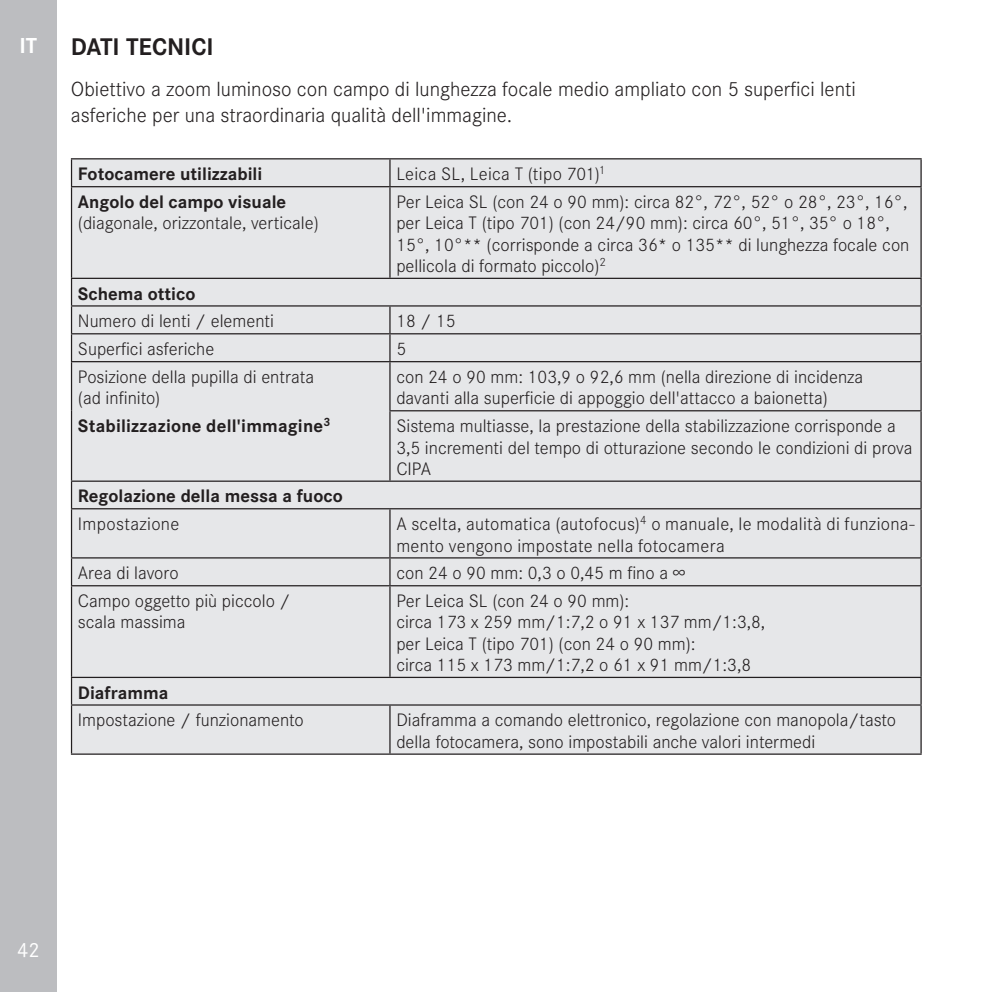
<style>
.page{position:relative;width:992px;height:992px;background:#fff}
.page>*{position:absolute;margin:0;border:0;box-sizing:border-box;transform-origin:0 0}
.t1{font:700 25px "Corporate S";color:#231f20}
.t2{font:700 22.5px "Corporate S";color:#fff}
.t3{font:300 21.25px/26.2px "Corporate S";color:#231f20}
.t4{font:21.25px "Corporate S";color:#fff}
.t5{font:300 18.75px/21.2px "Corporate S";color:#231f20}
.t6{font:700 18.75px "Corporate S";color:#231f20}
.t7{font:300 18.75px "Corporate S";letter-spacing:.02em;color:#231f20}
</style>
<div class="page">
<div style="left:0;top:0;width:57px;height:991px;background:#bcbdc0"></div>
<div style="left:72px;top:159px;width:848px;height:594px;background:#e6e7e9"></div>
<hr style="left:71px;top:158px;width:319px;height:1px;background:#231f20">
<svg style="left:71px;top:159px;width:1px;height:27px"></svg>
<hr style="left:390px;top:158px;width:531px;height:1px;background:#231f20">
<svg style="left:389px;top:159px;width:1px;height:27px"></svg>
<svg style="left:920px;top:159px;width:1px;height:27px"></svg>
<hr style="left:71px;top:186px;width:319px;height:1px;background:#231f20">
<hr style="left:71px;top:187px;width:1px;height:91px;background:#231f20">
<hr style="left:390px;top:186px;width:531px;height:1px;background:#231f20">
<hr style="left:389px;top:187px;width:1px;height:91px;background:#231f20">
<hr style="left:920px;top:187px;width:1px;height:91px;background:#231f20">
<hr style="left:71px;top:278px;width:319px;height:1px;background:#231f20">
<hr style="left:390px;top:278px;width:531px;height:1px;background:#231f20">
<hr style="left:71px;top:305px;width:319px;height:1px;background:#231f20">
<hr style="left:390px;top:305px;width:531px;height:1px;background:#231f20">
<hr style="left:71px;top:333px;width:319px;height:1px;background:#231f20">
<svg style="left:71px;top:279px;width:1px;height:82px"></svg>
<hr style="left:390px;top:333px;width:531px;height:1px;background:#231f20">
<svg style="left:389px;top:306px;width:1px;height:55px"></svg>
<svg style="left:920px;top:279px;width:1px;height:82px"></svg>
<hr style="left:71px;top:361px;width:319px;height:1px;background:#231f20">
<hr style="left:71px;top:362px;width:1px;height:49px;background:#231f20">
<hr style="left:390px;top:361px;width:531px;height:1px;background:#231f20">
<hr style="left:389px;top:362px;width:1px;height:48px;background:#231f20">
<hr style="left:920px;top:362px;width:1px;height:48px;background:#231f20">
<hr style="left:71px;top:480px;width:319px;height:2px;background:#231f20">
<svg style="left:71px;top:482px;width:1px;height:26px"></svg>
<hr style="left:390px;top:480px;width:531px;height:2px;background:#231f20">
<svg style="left:920px;top:482px;width:1px;height:26px"></svg>
<hr style="left:71px;top:508px;width:319px;height:1px;background:#231f20">
<hr style="left:71px;top:509px;width:1px;height:48px;background:#231f20">
<hr style="left:390px;top:508px;width:531px;height:1px;background:#231f20">
<hr style="left:389px;top:509px;width:1px;height:48px;background:#231f20">
<hr style="left:920px;top:509px;width:1px;height:48px;background:#231f20">
<hr style="left:71px;top:557px;width:319px;height:1px;background:#231f20">
<svg style="left:71px;top:558px;width:1px;height:27px"></svg>
<hr style="left:390px;top:557px;width:531px;height:1px;background:#231f20">
<svg style="left:389px;top:558px;width:1px;height:27px"></svg>
<svg style="left:920px;top:558px;width:1px;height:27px"></svg>
<hr style="left:71px;top:585px;width:319px;height:1px;background:#231f20">
<hr style="left:71px;top:586px;width:1px;height:90px;background:#231f20">
<hr style="left:390px;top:585px;width:531px;height:1px;background:#231f20">
<hr style="left:389px;top:586px;width:1px;height:90px;background:#231f20">
<hr style="left:920px;top:586px;width:1px;height:90px;background:#231f20">
<hr style="left:71px;top:676px;width:319px;height:2px;background:#231f20">
<svg style="left:71px;top:678px;width:1px;height:26px"></svg>
<hr style="left:390px;top:676px;width:531px;height:2px;background:#231f20">
<svg style="left:920px;top:678px;width:1px;height:26px"></svg>
<hr style="left:71px;top:704px;width:319px;height:1px;background:#231f20">
<hr style="left:71px;top:705px;width:1px;height:48px;background:#231f20">
<hr style="left:390px;top:704px;width:531px;height:1px;background:#231f20">
<hr style="left:389px;top:705px;width:1px;height:48px;background:#231f20">
<hr style="left:920px;top:705px;width:1px;height:48px;background:#231f20">
<hr style="left:71px;top:753px;width:319px;height:1px;background:#231f20">
<hr style="left:390px;top:753px;width:531px;height:1px;background:#231f20">
<hr style="left:71px;top:411px;width:1px;height:69px;background:#231f20">
<hr style="left:389px;top:410px;width:532px;height:1px;background:#231f20">
<hr style="left:389px;top:411px;width:1px;height:69px;background:#231f20">
<hr style="left:920px;top:411px;width:1px;height:69px;background:#231f20">
<p class="t2" style="left:19px;top:28px;width:19px">IT</p>
<h1 class="t1" style="left:71px;top:27px;width:144px">DATI TECNICI</h1>
<p class="t3" style="left:71px;top:74px;width:786px">Obiettivo a zoom luminoso con campo di lunghezza focale medio ampliato con 5 superfici lenti asferiche per una straordinaria qualità dell'immagine.</p>
<p class="t6" style="left:78px;top:159px;width:186px">Fotocamere utilizzabili</p>
<p class="t5" style="left:396px;top:162px;width:211px">Leica SL, Leica T (tipo 701)<sup>1</sup></p>
<p class="t6" style="left:78px;top:187px;width:210px">Angolo del campo visuale</p>
<p class="t5" style="left:78px;top:211px;width:242px">(diagonale, orizzontale, verticale)</p>
<p class="t5" style="left:396px;top:190px;width:514px">Per Leica SL (con 24 o 90 mm): circa 82°, 72°, 52° o 28°, 23°, 16°, per Leica T (tipo 701) (con 24/90 mm): circa 60°, 51°, 35° o 18°, 15°, 10°** (corrisponde a circa 36* o 135** di lunghezza focale con pellicola di formato piccolo)<sup>2</sup></p>
<p class="t6" style="left:78px;top:278px;width:119px">Schema ottico</p>
<p class="t5" style="left:78px;top:309px;width:198px">Numero di lenti / elementi</p>
<p class="t5" style="left:396px;top:309px;width:61px">18 / 15</p>
<p class="t5" style="left:78px;top:337px;width:138px">Superfici asferiche</p>
<p class="t5" style="left:396px;top:337px;width:11px">5</p>
<p class="t5" style="left:78px;top:365px;width:238px">Posizione della pupilla di entrata (ad infinito)</p>
<p class="t5" style="left:396px;top:365px;width:468px">con 24 o 90 mm: 103,9 o 92,6 mm (nella direzione di incidenza davanti alla superficie di appoggio dell'attacco a baionetta)</p>
<p class="t6" style="left:78px;top:411px;width:254px">Stabilizzazione dell'immagine<sup>3</sup></p>
<p class="t5" style="left:396px;top:414px;width:517px">Sistema multiasse, la prestazione della stabilizzazione corrisponde a<br>3,5 incrementi del tempo di otturazione secondo le condizioni di prova<br>CIPA</p>
<p class="t6" style="left:78px;top:481px;width:266px">Regolazione della messa a fuoco</p>
<p class="t7" style="left:78px;top:511px;width:103px">Impostazione</p>
<p class="t5" style="left:396px;top:512px;width:520px">A scelta, automatica (autofocus)<sup>4</sup> o manuale, le modalità di funziona&shy;mento vengono impostate nella fotocamera</p>
<p class="t5" style="left:78px;top:561px;width:102px">Area di lavoro</p>
<p class="t5" style="left:396px;top:561px;width:290px">con 24 o 90 mm: 0,3 o 0,45 m fino a ∞</p>
<p class="t5" style="left:78px;top:589px;width:214px">Campo oggetto più piccolo / scala massima</p>
<p class="t5" style="left:396px;top:589px;width:370px">Per Leica SL (con 24 o 90 mm):<br>circa 173 x 259 mm/1:7,2 o 91 x 137 mm/1:3,8, per Leica T (tipo 701) (con 24 o 90 mm):<br>circa 115 x 173 mm/1:7,2 o 61 x 91 mm/1:3,8</p>
<p class="t6" style="left:78px;top:677px;width:92px">Diaframma</p>
<p class="t5" style="left:78px;top:708px;width:227px">Impostazione / funzionamento</p>
<p class="t5" style="left:396px;top:708px;width:501px">Diaframma a comando elettronico, regolazione con manopola/tasto della fotocamera, sono impostabili anche valori intermedi</p>
<p class="t4" style="left:17px;top:934px;width:24px">42</p>
</div>
